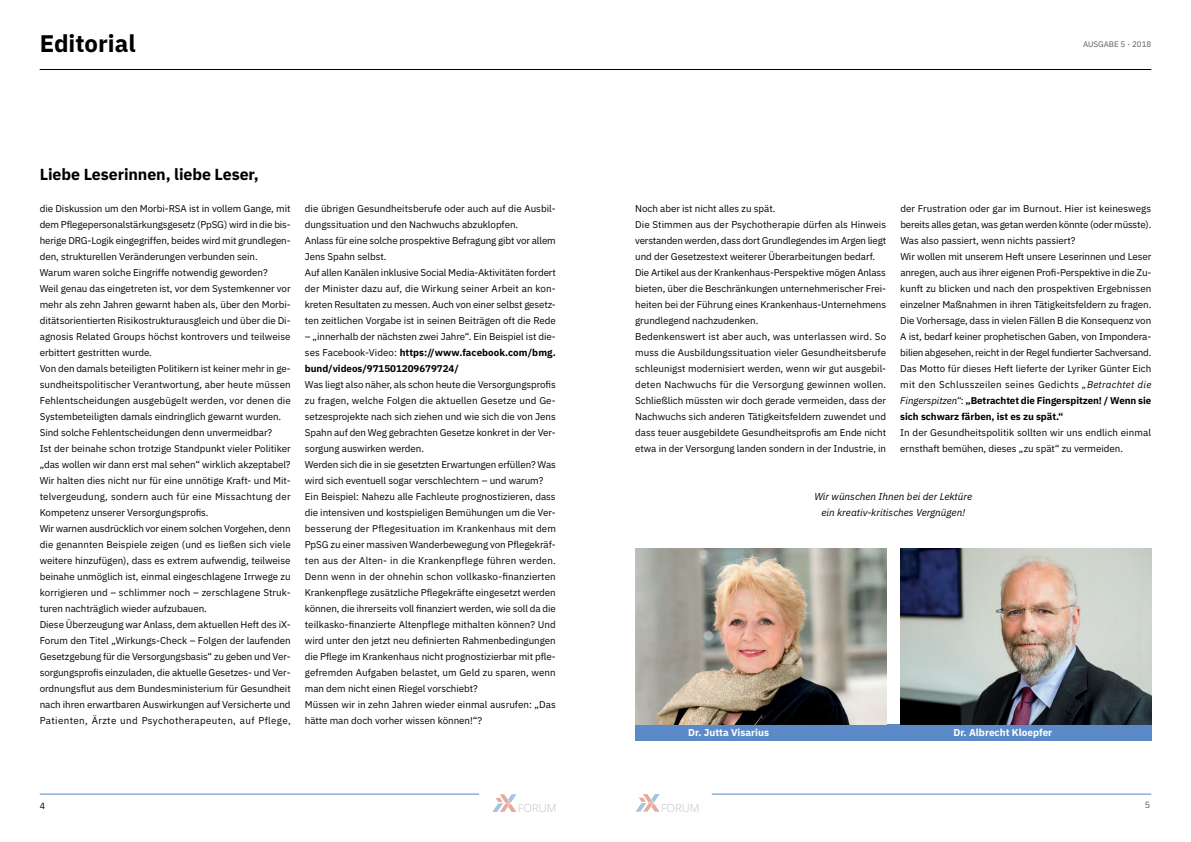
<style>
.page{position:relative;width:1191px;height:842px;background:#fff}
.page>*{position:absolute;margin:0;border:0;box-sizing:border-box;transform-origin:0 0}
.t1{font:700 24px "IBM Plex Sans";color:#000}
.t2{font:700 16px "IBM Plex Sans";letter-spacing:-.005em;color:#000}
.t3{font:300 11.2px "Open Sans";color:#c0c1c2}
.t4{font:italic 10px/16px "IBM Plex Sans";color:#000;text-align:center}
.t5{font:700 10px "IBM Plex Sans";color:#fff}
.t6{font:9.8px/16px "IBM Plex Sans";letter-spacing:-.005em;color:#000}
.t7{font:9px "IBM Plex Sans";color:#000}
.t8{font:9px "IBM Plex Sans";color:#58595b}
.t9{font:8px "IBM Plex Sans";color:#58595b}
.s1{font-weight:700}
.s2{font-weight:700;color:#5c89c7}
.s3{font-style:italic}
</style>
<div class="page">
<div style="left:635px;top:724px;width:516px;height:16px;background:#5c89c7"></div>
<svg style="left:492px;top:794px;width:24px;height:18px"></svg>
<svg style="left:635px;top:794px;width:25px;height:18px"></svg>
<hr style="left:40px;top:69px;width:1111px;height:1px;background:#000">
<hr style="left:40px;top:794px;width:439px;height:1px;background:#5c89c7">
<hr style="left:711px;top:794px;width:440px;height:1px;background:#5c89c7">
<img style="left:900px;top:548px;width:251px;height:176px">
<img style="left:635px;top:548px;width:251px;height:176px">
<h1 class="t1" style="left:40px;top:24px;width:97px">Editorial</h1>
<h2 class="t2" style="left:40px;top:162px;width:220px">Liebe Leserinnen, liebe Leser,</h2>
<p class="t6" style="left:40px;top:200px;width:253px">die Diskussion um den Morbi-RSA ist in vollem Gange, mit dem Pflegepersonalstärkungsgesetz (PpSG) wird in die bis&shy;herige DRG-Logik eingegriffen, beides wird mit grundlegen&shy;den, strukturellen Veränderungen verbunden sein.<br>Warum waren solche Eingriffe notwendig geworden?<br>Weil genau das eingetreten ist, vor dem Systemkenner vor mehr als zehn Jahren gewarnt haben als, über den Morbi&shy;ditätsorientierten Risikostrukturausgleich und über die Di&shy;agnosis Related Groups höchst kontrovers und teilweise erbittert gestritten wurde.<br>Von den damals beteiligten Politikern ist keiner mehr in ge&shy;sundheitspolitischer Verantwortung, aber heute müssen Fehlentscheidungen ausgebügelt werden, vor denen die Systembeteiligten damals eindringlich gewarnt wurden.<br>Sind solche Fehlentscheidungen denn unvermeidbar?<br>Ist der beinahe schon trotzige Standpunkt vieler Politiker „das wollen wir dann erst mal sehen“ wirklich akzeptabel?<br>Wir halten dies nicht nur für eine unnötige Kraft- und Mit&shy;telvergeudung, sondern auch für eine Missachtung der Kompetenz unserer Versorgungsprofis.<br>Wir warnen ausdrücklich vor einem solchen Vorgehen, denn die genannten Beispiele zeigen (und es ließen sich viele weitere hinzufügen), dass es extrem aufwendig, teilweise beinahe unmöglich ist, einmal eingeschlagene Irrwege zu korrigieren und – schlimmer noch – zerschlagene Struk&shy;turen nachträglich wieder aufzubauen.<br>Diese Überzeugung war Anlass, dem aktuellen Heft des iX-Forum den Titel „Wirkungs-Check – Folgen der laufenden Gesetzgebung für die Versorgungsbasis“ zu geben und Ver&shy;sorgungsprofis einzuladen, die aktuelle Gesetzes- und Ver&shy;ordnungsflut aus dem Bundesministerium für Gesundheit nach ihren erwartbaren Auswirkungen auf Versicherte und Patienten, Ärzte und Psychotherapeuten, auf Pflege,</p>
<p class="t6" style="left:305px;top:200px;width:252px">die übrigen Gesundheitsberufe oder auch auf die Ausbil&shy;dungssituation und den Nachwuchs abzuklopfen.<br>Anlass für eine solche prospektive Befragung gibt vor allem Jens Spahn selbst.<br>Auf allen Kanälen inklusive Social Media-Aktivitäten fordert der Minister dazu auf, die Wirkung seiner Arbeit an kon&shy;kreten Resultaten zu messen. Auch von einer selbst gesetz&shy;ten zeitlichen Vorgabe ist in seinen Beiträgen oft die Rede</p>
<p class="t6" style="left:305px;top:328px;width:252px;text-align:justify">– „innerhalb der nächsten zwei Jahre“. Ein Beispiel ist die&shy;ses Facebook-Video: <span class="s1">https://www.facebook.com/bmg. bund/videos/971501209679724/</span></p>
<p class="t6" style="left:305px;top:376px;width:252px">Was liegt also näher, als schon heute die Versorgungsprofis zu fragen, welche Folgen die aktuellen Gesetze und Ge&shy;setzesprojekte nach sich ziehen und wie sich die von Jens Spahn auf den Weg gebrachten Gesetze konkret in der Ver&shy;sorgung auswirken werden.<br>Werden sich die in sie gesetzten Erwartungen erfüllen? Was wird sich eventuell sogar verschlechtern – und warum?<br>Ein Beispiel: Nahezu alle Fachleute prognostizieren, dass die intensiven und kostspieligen Bemühungen um die Ver&shy;besserung der Pflegesituation im Krankenhaus mit dem PpSG zu einer massiven Wanderbewegung von Pflegekräf&shy;ten aus der Alten- in die Krankenpflege führen werden.<br>Denn wenn in der ohnehin schon vollkasko-finanzierten Krankenpflege zusätzliche Pflegekräfte eingesetzt werden können, die ihrerseits voll finanziert werden, wie soll da die teilkasko-finanzierte Altenpflege mithalten können? Und wird unter den jetzt neu definierten Rahmenbedingungen die Pflege im Krankenhaus nicht prognostizierbar mit pfle&shy;gefremden Aufgaben belastet, um Geld zu sparen, wenn man dem nicht einen Riegel vorschiebt?<br>Müssen wir in zehn Jahren wieder einmal ausrufen: „Das hätte man doch vorher wissen können!“?</p>
<p class="t9" style="left:1083px;top:38px;width:70px">AUSGABE 5 <span class="s2">·</span> 2018</p>
<p class="t6" style="left:635px;top:200px;width:253px">Noch aber ist nicht alles zu spät.<br>Die Stimmen aus der Psychotherapie dürfen als Hinweis verstanden werden, dass dort Grundlegendes im Argen liegt und der Gesetzestext weiterer Überarbeitungen bedarf.<br>Die Artikel aus der Krankenhaus-Perspektive mögen Anlass bieten, über die Beschränkungen unternehmerischer Frei&shy;heiten bei der Führung eines Krankenhaus-Unternehmens grundlegend nachzudenken.<br>Bedenkenswert ist aber auch, was unterlassen wird. So muss die Ausbildungssituation vieler Gesundheitsberufe schleunigst modernisiert werden, wenn wir gut ausgebil&shy;deten Nachwuchs für die Versorgung gewinnen wollen.<br>Schließlich müssten wir doch gerade vermeiden, dass der Nachwuchs sich anderen Tätigkeitsfeldern zuwendet und dass teuer ausgebildete Gesundheitsprofis am Ende nicht etwa in der Versorgung landen sondern in der Industrie, in</p>
<p class="t6" style="left:900px;top:200px;width:253px">der Frustration oder gar im Burnout. Hier ist keineswegs bereits alles getan, was getan werden könnte (oder müsste).<br>Was also passiert, wenn nichts passiert?<br>Wir wollen mit unserem Heft unsere Leserinnen und Leser anregen, auch aus ihrer eigenen Profi-Perspektive in die Zu&shy;kunft zu blicken und nach den prospektiven Ergebnissen einzelner Maßnahmen in ihren Tätigkeitsfeldern zu fragen.<br>Die Vorhersage, dass in vielen Fällen B die Konsequenz von A ist, bedarf keiner prophetischen Gaben, von Impondera&shy;bilien abgesehen, reicht in der Regel fundierter Sachversand.<br>Das Motto für dieses Heft lieferte der Lyriker Günter Eich mit den Schlusszeilen seines Gedichts <span class="s3">„Betrachtet die Fingerspitzen“</span>: <span class="s1">„Betrachtet die Fingerspitzen! / Wenn sie sich schwarz färben, ist es zu spät.“</span></p>
<p class="t6" style="left:900px;top:424px;width:252px">In der Gesundheitspolitik sollten wir uns endlich einmal ernsthaft bemühen, dieses „zu spät“ zu vermeiden.</p>
<p class="t4" style="left:814px;top:488px;width:159px">Wir wünschen Ihnen bei der Lektüre ein kreativ-kritisches Vergnügen!</p>
<p class="t5" style="left:688px;top:724px;width:82px">Dr. Jutta Visarius</p>
<p class="t5" style="left:953px;top:724px;width:100px">Dr. Albrecht Kloepfer</p>
<p class="t7" style="left:40px;top:798px;width:7px">4</p>
<p class="t8" style="left:1144px;top:798px;width:7px">5</p>
<p class="t3" style="left:518px;top:800px;width:40px">FORUM</p>
<p class="t3" style="left:661px;top:800px;width:40px">FORUM</p>
</div>
